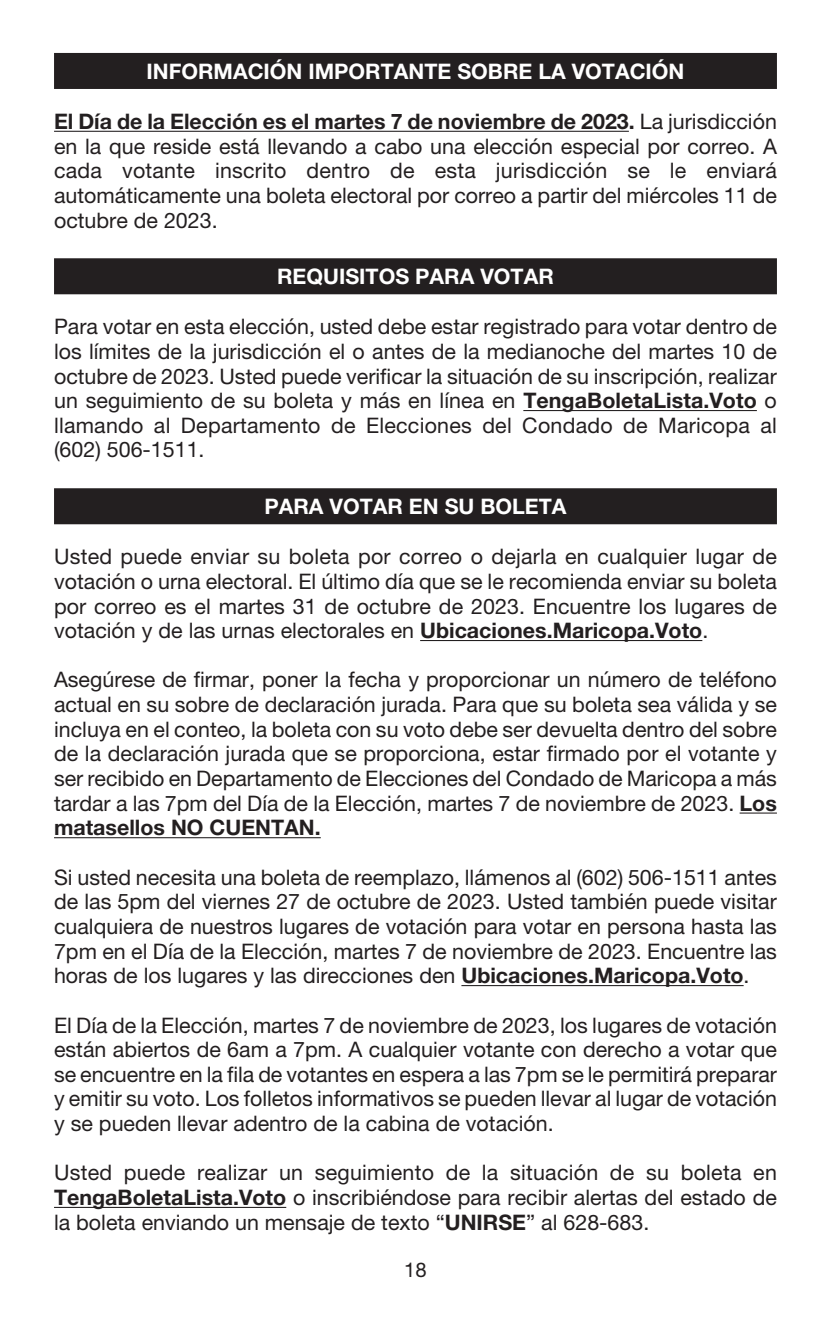
<style>
.page{position:relative;width:831px;height:1317px;background:#fff}
.page>*{position:absolute;margin:0;border:0;box-sizing:border-box;transform-origin:0 0}
.t1{font:21.38px/24.5px "Helvetica Neue LT Std";color:#231f20;text-align:justify}
.t2{font:700 21.38px "Helvetica Neue LT Std";color:#fff}
.t3{font:20.25px "Helvetica Neue LT Std";color:#231f20}
.s1{font-weight:700}
</style>
<div class="page">
<div style="left:54px;top:53px;width:722px;height:36px;background:#231f20"></div>
<hr style="left:54px;top:131px;width:574px;height:1px;background:#231f20">
<div style="left:54px;top:258px;width:722px;height:36px;background:#231f20"></div>
<hr style="left:523px;top:410px;width:233px;height:1px;background:#231f20">
<div style="left:54px;top:488px;width:722px;height:36px;background:#231f20"></div>
<hr style="left:420px;top:640px;width:282px;height:1px;background:#231f20">
<hr style="left:739px;top:812px;width:37px;height:1px;background:#231f20">
<hr style="left:54px;top:837px;width:267px;height:1px;background:#231f20">
<hr style="left:461px;top:985px;width:282px;height:1px;background:#231f20">
<hr style="left:54px;top:1206px;width:232px;height:1px;background:#231f20">
<p class="t2" style="left:146px;top:63px;width:539px">INFORMACIÓN IMPORTANTE SOBRE LA VOTACIÓN</p>
<p class="t1" style="left:54px;top:111px;width:724px"><span class="s1">El Día de la Elección es el martes 7 de noviembre de 2023.</span> La jurisdicción en la que reside está llevando a cabo una elección especial por correo. A cada votante inscrito dentro de esta jurisdicción se le enviará automáticamente una boleta electoral por correo a partir del miércoles 11 de octubre de 2023.</p>
<p class="t2" style="left:277px;top:268px;width:278px">REQUISITOS PARA VOTAR</p>
<p class="t1" style="left:54px;top:316px;width:724px">Para votar en esta elección, usted debe estar registrado para votar dentro de los límites de la jurisdicción el o antes de la medianoche del martes 10 de octubre de 2023. Usted puede verificar la situación de su inscripción, realizar un seguimiento de su boleta y más en línea en <span class="s1">TengaBoletaLista.Voto</span> o llamando al Departamento de Elecciones del Condado de Maricopa al (602) 506-1511.</p>
<p class="t2" style="left:264px;top:498px;width:303px">PARA VOTAR EN SU BOLETA</p>
<p class="t1" style="left:54px;top:546px;width:724px">Usted puede enviar su boleta por correo o dejarla en cualquier lugar de votación o urna electoral. El último día que se le recomienda enviar su boleta por correo es el martes 31 de octubre de 2023. Encuentre los lugares de votación y de las urnas electorales en <span class="s1">Ubicaciones.Maricopa.Voto</span>.</p>
<p class="t1" style="left:54px;top:669px;width:724px">Asegúrese de firmar, poner la fecha y proporcionar un número de teléfono actual en su sobre de declaración jurada. Para que su boleta sea válida y se incluya en el conteo, la boleta con su voto debe ser devuelta dentro del sobre de la declaración jurada que se proporciona, estar firmado por el votante y ser recibido en Departamento de Elecciones del Condado de Maricopa a más tardar a las 7pm del Día de la Elección, martes 7 de noviembre de 2023. <span class="s1">Los matasellos NO CUENTAN.</span></p>
<p class="t1" style="left:54px;top:866px;width:724px">Si usted necesita una boleta de reemplazo, llámenos al (602) 506-1511 antes de las 5pm del viernes 27 de octubre de 2023. Usted también puede visitar cualquiera de nuestros lugares de votación para votar en persona hasta las 7pm en el Día de la Elección, martes 7 de noviembre de 2023. Encuentre las horas de los lugares y las direcciones den <span class="s1">Ubicaciones.Maricopa.Voto</span>.</p>
<p class="t1" style="left:54px;top:1014px;width:724px">El Día de la Elección, martes 7 de noviembre de 2023, los lugares de votación están abiertos de 6am a 7pm. A cualquier votante con derecho a votar que se encuentre en la fila de votantes en espera a las 7pm se le permitirá preparar y emitir su voto. Los folletos informativos se pueden llevar al lugar de votación y se pueden llevar adentro de la cabina de votación.</p>
<p class="t1" style="left:54px;top:1162px;width:724px">Usted puede realizar un seguimiento de la situación de su boleta en <span class="s1">TengaBoletaLista.Voto</span> o inscribiéndose para recibir alertas del estado de la boleta enviando un mensaje de texto “<span class="s1">UNIRSE</span>” al 628-683.</p>
<p class="t3" style="left:404px;top:1262px;width:24px">18</p>
</div>
